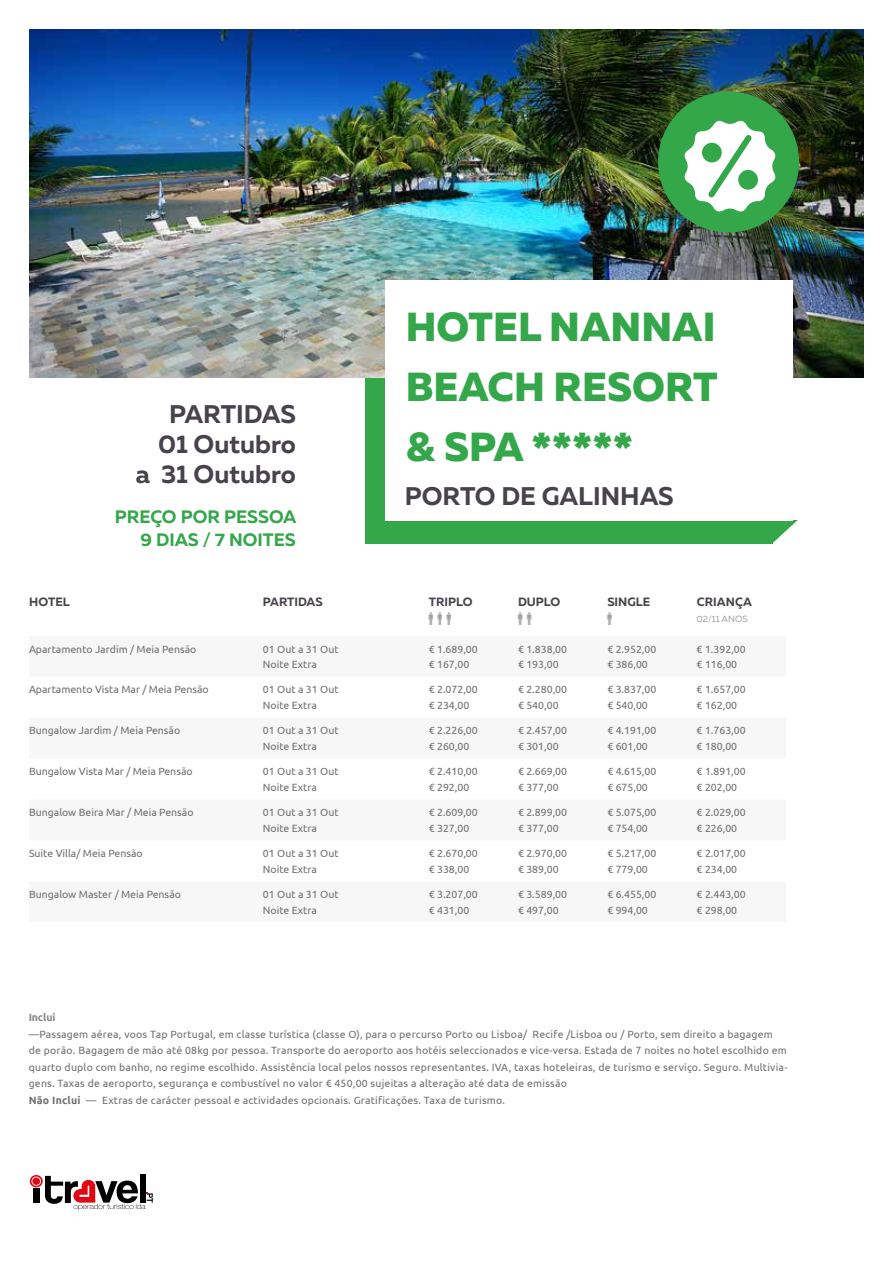
<style>
.page{position:relative;width:893px;height:1263px;background:#fff}
.page>*{position:absolute;margin:0;border:0;box-sizing:border-box;transform-origin:0 0}
.t1{font:800 40.5px/60px "Muller";color:#34a74a;text-align:justify}
.t2{font:700 25.5px/30px "Muller";color:#47424b;text-align:right}
.t3{font:700 18px/22.5px "Muller";color:#34a74a;text-align:right}
.t4{font:700 12px "Muller";color:#47424b}
.t5{font:10.5px/15.8px "Ubuntu";letter-spacing:.005em;color:#6f6f6f}
.t6{font:700 10.5px "Ubuntu";letter-spacing:-.01em;color:#878787}
.t7{font:9px "Muller Regular 3";color:#9d9d9c}
.s1{font-weight:700}
</style>
<div class="page">
<img style="left:30px;top:30px;width:833px;height:348px">
<div style="left:140px;top:1174px;width:5px;height:28px;background:#000"></div>
<svg style="left:30px;top:1175px;width:123px;height:35px"></svg>
<div style="left:365px;top:378px;width:407px;height:165px;background:#34a74a"></div>
<svg style="left:772px;top:520px;width:26px;height:23px"></svg>
<div style="left:386px;top:280px;width:407px;height:240px;background:#fff"></div>
<div style="left:658px;top:91px;width:141px;height:141px;background:#34a74a;border-radius:50%"></div>
<svg style="left:684px;top:120px;width:92px;height:92px"></svg>
<h2 class="t2" style="left:136px;top:399px;width:162px">PARTIDAS<br>01 Outubro<br>a 31 Outubro</h2>
<h3 class="t3" style="left:115px;top:505px;width:183px">PREÇO POR PESSOA<br>9 DIAS / 7 NOITES</h3>
<h1 class="t1" style="left:406px;top:297px;width:313px">HOTEL NANNAI BEACH RESORT &amp; SPA *****</h1>
<h2 class="t2" style="left:405px;top:481px;width:270px">PORTO DE GALINHAS</h2>
<p class="t4" style="left:29px;top:594px;width:42px">HOTEL</p>
<p class="t4" style="left:263px;top:594px;width:61px">PARTIDAS</p>
<p class="t4" style="left:429px;top:594px;width:45px">TRIPLO</p>
<p class="t4" style="left:518px;top:594px;width:44px">DUPLO</p>
<p class="t4" style="left:607px;top:594px;width:44px">SINGLE</p>
<p class="t4" style="left:697px;top:594px;width:57px">CRIANÇA</p>
<p class="t7" style="left:697px;top:614px;width:53px">02/11 ANOS</p>
<p class="t5" style="left:29px;top:640px;width:169px">Apartamento Jardim / Meia Pensão</p>
<p class="t5" style="left:263px;top:640px;width:77px">01 Out a 31 Out<br>Noite Extra</p>
<p class="t5" style="left:429px;top:640px;width:51px">€ 1.689,00 € 167,00</p>
<p class="t5" style="left:518px;top:640px;width:51px">€ 1.838,00 € 193,00</p>
<p class="t5" style="left:607px;top:640px;width:51px">€ 2.952,00 € 386,00</p>
<p class="t5" style="left:697px;top:640px;width:51px">€ 1.392,00 € 116,00</p>
<p class="t5" style="left:29px;top:681px;width:181px">Apartamento Vista Mar / Meia Pensão</p>
<p class="t5" style="left:263px;top:681px;width:77px">01 Out a 31 Out<br>Noite Extra</p>
<p class="t5" style="left:429px;top:681px;width:51px">€ 2.072,00 € 234,00</p>
<p class="t5" style="left:518px;top:681px;width:51px">€ 2.280,00 € 540,00</p>
<p class="t5" style="left:607px;top:681px;width:51px">€ 3.837,00 € 540,00</p>
<p class="t5" style="left:697px;top:681px;width:51px">€ 1.657,00 € 162,00</p>
<p class="t5" style="left:29px;top:722px;width:153px">Bungalow Jardim / Meia Pensão</p>
<p class="t5" style="left:263px;top:722px;width:77px">01 Out a 31 Out<br>Noite Extra</p>
<p class="t5" style="left:429px;top:722px;width:51px">€ 2.226,00 € 260,00</p>
<p class="t5" style="left:518px;top:722px;width:51px">€ 2.457,00 € 301,00</p>
<p class="t5" style="left:607px;top:722px;width:51px">€ 4.191,00 € 601,00</p>
<p class="t5" style="left:697px;top:722px;width:51px">€ 1.763,00 € 180,00</p>
<p class="t5" style="left:29px;top:763px;width:165px">Bungalow Vista Mar / Meia Pensão</p>
<p class="t5" style="left:263px;top:763px;width:77px">01 Out a 31 Out<br>Noite Extra</p>
<p class="t5" style="left:429px;top:763px;width:51px">€ 2.410,00 € 292,00</p>
<p class="t5" style="left:518px;top:763px;width:51px">€ 2.669,00 € 377,00</p>
<p class="t5" style="left:607px;top:763px;width:51px">€ 4.615,00 € 675,00</p>
<p class="t5" style="left:697px;top:763px;width:51px">€ 1.891,00 € 202,00</p>
<p class="t5" style="left:29px;top:804px;width:166px">Bungalow Beira Mar / Meia Pensão</p>
<p class="t5" style="left:263px;top:804px;width:77px">01 Out a 31 Out<br>Noite Extra</p>
<p class="t5" style="left:429px;top:804px;width:51px">€ 2.609,00 € 327,00</p>
<p class="t5" style="left:518px;top:804px;width:51px">€ 2.899,00 € 377,00</p>
<p class="t5" style="left:607px;top:804px;width:51px">€ 5.075,00 € 754,00</p>
<p class="t5" style="left:697px;top:804px;width:51px">€ 2.029,00 € 226,00</p>
<p class="t5" style="left:29px;top:845px;width:115px">Suite Villa/ Meia Pensão</p>
<p class="t5" style="left:263px;top:845px;width:77px">01 Out a 31 Out<br>Noite Extra</p>
<p class="t5" style="left:429px;top:845px;width:51px">€ 2.670,00 € 338,00</p>
<p class="t5" style="left:518px;top:845px;width:51px">€ 2.970,00 € 389,00</p>
<p class="t5" style="left:607px;top:845px;width:51px">€ 5.217,00 € 779,00</p>
<p class="t5" style="left:697px;top:845px;width:51px">€ 2.017,00 € 234,00</p>
<p class="t5" style="left:29px;top:886px;width:153px">Bungalow Master / Meia Pensão</p>
<p class="t5" style="left:263px;top:886px;width:77px">01 Out a 31 Out<br>Noite Extra</p>
<p class="t5" style="left:429px;top:886px;width:51px">€ 3.207,00 € 431,00</p>
<p class="t5" style="left:518px;top:886px;width:51px">€ 3.589,00 € 497,00</p>
<p class="t5" style="left:607px;top:886px;width:51px">€ 6.455,00 € 994,00</p>
<p class="t5" style="left:697px;top:886px;width:51px">€ 2.443,00 € 298,00</p>
<p class="t6" style="left:29px;top:1011px;width:28px">Inclui</p>
<p class="t5" style="left:29px;top:1025px;width:760px;line-height:16.5px">—Passagem aérea, voos Tap Portugal, em classe turística (classe O), para o percurso Porto ou Lisboa/ Recife /Lisboa ou / Porto, sem direito a bagagem de porão. Bagagem de mão até 08kg por pessoa. Transporte do aeroporto aos hotéis seleccionados e vice-versa. Estada de 7 noites no hotel escolhido em quarto duplo com banho, no regime escolhido. Assistência local pelos nossos representantes. IVA, taxas hoteleiras, de turismo e serviço. Seguro. Multivia&shy;gens. Taxas de aeroporto, segurança e combustível no valor € 450,00 sujeitas a alteração até data de emissão<br><span class="s1">Não Inclui</span> — Extras de carácter pessoal e actividades opcionais. Gratificações. Taxa de turismo.</p>
</div>
